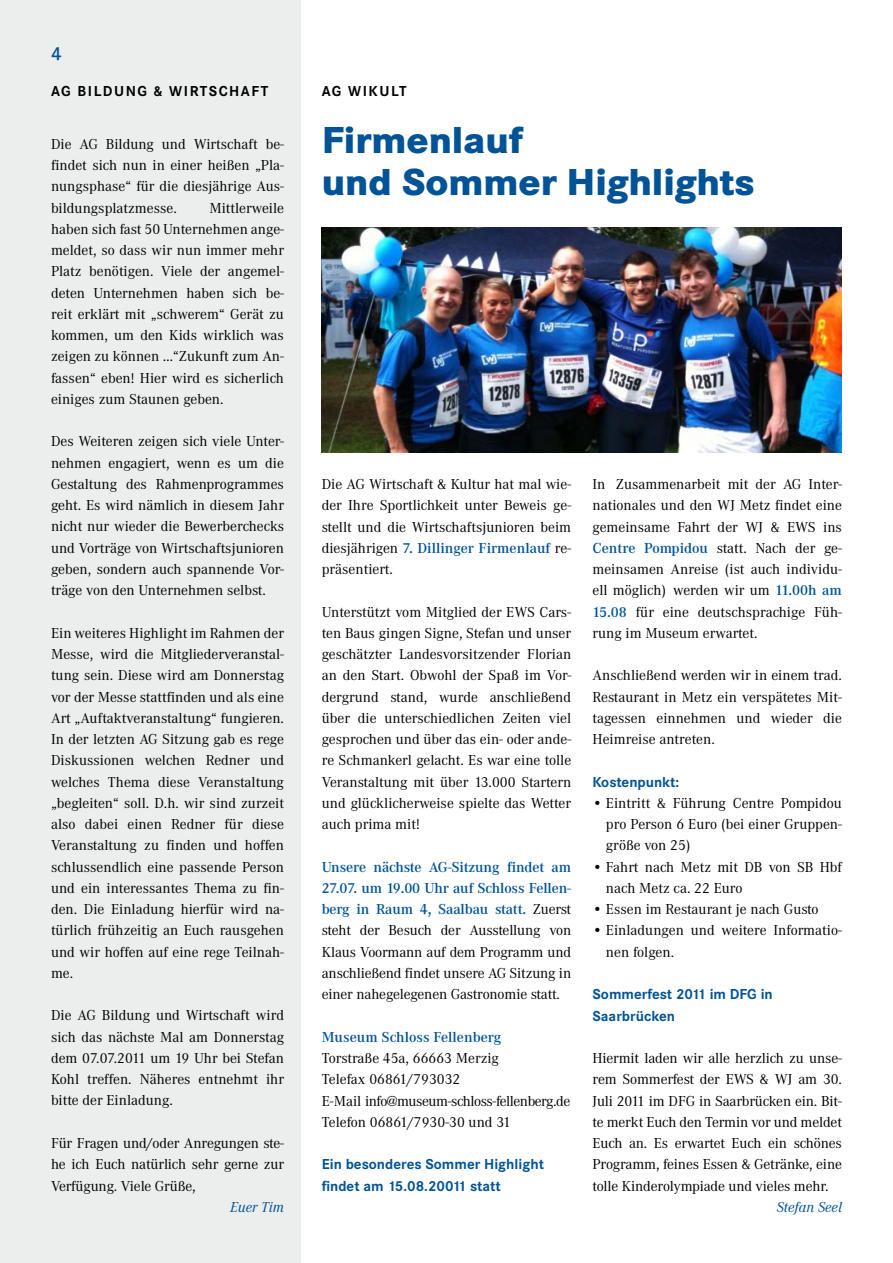
<style>
.page{position:relative;width:893px;height:1263px;background:#fff}
.page>*{position:absolute;margin:0;border:0;box-sizing:border-box;transform-origin:0 0}
.t1{font:800 39px/42px "Corporate S";color:#005397}
.t2{font:600 19.5px "Corporate S";color:#005397}
.t3{font:15px/21.3px "Corporate A";color:#000;text-align:justify}
.t4{font:700 15px/21.3px "Corporate S";color:#005397}
.t5{font:700 15px "Corporate S";letter-spacing:.1em;color:#000}
.t6{font:600 15px "Corporate A";color:#005397}
.t7{font:italic 15px "Corporate A";color:#005397}
.s1{font-weight:600;color:#005397}
</style>
<div class="page">
<div style="left:0;top:0;width:300px;height:1263px;background:#eceded"></div>
<img style="left:322px;top:228px;width:520px;height:224px">
<h2 class="t2" style="left:51px;top:42px;width:12px">4</h2>
<p class="t5" style="left:51px;top:82px;width:219px">AG Bildu ng &amp; Wirtschaft</p>
<p class="t3" style="left:51px;top:134px;width:235px">Die AG Bildung und Wirtschaft be&shy;findet sich nun in einer heißen „Pla&shy;nungsphase“ für die diesjährige Aus&shy;bildungsplatzmesse.</p>
<p class="t3" style="left:51px;top:197px;width:235px;text-indent:158px">Mittlerweile haben sich fast 50 Unternehmen ange&shy;meldet, so dass wir nun immer mehr Platz benötigen. Viele der angemel&shy;deten Unternehmen haben sich be&shy;reit erklärt mit „schwerem“ Gerät zu kommen, um den Kids wirklich was zeigen zu können …“Zukunft zum An&shy;fassen“ eben! Hier wird es sicherlich einiges zum Staunen geben.</p>
<p class="t3" style="left:51px;top:431px;width:235px">Des Weiteren zeigen sich viele Unter&shy;nehmen engagiert, wenn es um die Gestaltung des Rahmenprogrammes geht. Es wird nämlich in diesem Jahr nicht nur wieder die Bewerberchecks und Vorträge von Wirtschaftsjunioren geben, sondern auch spannende Vor&shy;träge von den Unternehmen selbst.</p>
<p class="t3" style="left:51px;top:622px;width:235px">Ein weiteres Highlight im Rahmen der Messe, wird die Mitgliederveranstal&shy;tung sein. Diese wird am Donnerstag vor der Messe stattfinden und als eine Art „Auftaktveranstaltung“ fungieren.<br>In der letzten AG Sitzung gab es rege Diskussionen welchen Redner und welches Thema diese Veranstaltung „begleiten“ soll. D.h. wir sind zurzeit also dabei einen Redner für diese Veranstaltung zu finden und hoffen schlussendlich eine passende Person und ein interessantes Thema zu fin&shy;den. Die Einladung hierfür wird na&shy;türlich frühzeitig an Euch rausgehen und wir hoffen auf eine rege Teilnah&shy;me.</p>
<p class="t3" style="left:51px;top:1005px;width:235px">Die AG Bildung und Wirtschaft wird sich das nächste Mal am Donnerstag dem 07.07.2011 um 19 Uhr bei Stefan Kohl treffen. Näheres entnehmt ihr bitte der Einladung.</p>
<p class="t3" style="left:51px;top:1133px;width:235px">Für Fragen und/oder Anregungen ste&shy;he ich Euch natürlich sehr gerne zur Verfügung. Viele Grüße,</p>
<p class="t7" style="left:230px;top:1198px;width:55px">Euer Tim</p>
<p class="t5" style="left:322px;top:82px;width:78px">AG WI KULT</p>
<h1 class="t1" style="left:322px;top:119px;width:434px">Firmenlauf<br>und Sommer Highlights</h1>
<p class="t3" style="left:322px;top:474px;width:251px">Die AG Wirtschaft &amp; Kultur hat mal wie&shy;der Ihre Sportlichkeit unter Beweis ge&shy;stellt und die Wirtschaftsjunioren beim diesjährigen <span class="s1">7. Dillinger Firmenlauf</span> re&shy;präsentiert.</p>
<p class="t3" style="left:322px;top:601px;width:251px">Unterstützt vom Mitglied der EWS Cars&shy;ten Baus gingen Signe, Stefan und unser geschätzter Landesvorsitzender Florian an den Start. Obwohl der Spaß im Vor&shy;dergrund stand, wurde anschließend über die unterschiedlichen Zeiten viel gesprochen und über das ein- oder ande&shy;re Schmankerl gelacht. Es war eine tolle Veranstaltung mit über 13.000 Startern und glücklicherweise spielte das Wetter auch prima mit!</p>
<p class="t3" style="left:322px;top:856px;width:251px"><span class="s1">Unsere nächste AG-Sitzung findet am 27.07. um 19.00 Uhr auf Schloss Fellen&shy;berg in Raum 4, Saalbau statt.</span> Zuerst steht der Besuch der Ausstellung von Klaus Voormann auf dem Programm und anschließend findet unsere AG Sitzung in einer nahegelegenen Gastronomie statt.</p>
<p class="t6" style="left:322px;top:1028px;width:181px">Museum Schloss Fellenberg</p>
<p class="t3" style="left:322px;top:1048px;width:250px;text-align:left">Torstraße 45a, 66663 Merzig<br>Telefax 06861/793032<br>E-Mail info@museum-schloss-fellenberg.de<br>Telefon 06861/7930-30 und 31</p>
<p class="t4" style="left:322px;top:1154px;width:224px">Ein besonderes Sommer H ighlight findet am 15.08.20011 statt</p>
<p class="t3" style="left:592px;top:474px;width:251px">In Zusammenarbeit mit der AG Inter&shy;nationales und den WJ Metz findet eine gemeinsame Fahrt der WJ &amp; EWS ins <span class="s1">Centre Pompidou</span> statt. Nach der ge&shy;meinsamen Anreise (ist auch individu&shy;ell möglich) werden wir um <span class="s1">11.00h am 15.08</span> für eine deutschsprachige Füh&shy;rung im Museum erwartet.</p>
<p class="t3" style="left:592px;top:665px;width:251px">Anschließend werden wir in einem trad.<br>Restaurant in Metz ein verspätetes Mit&shy;tagessen einnehmen und wieder die Heimreise antreten.</p>
<p class="t4" style="left:592px;top:771px;width:88px">Kostenpunkt:</p>
<p class="t3" style="left:606px;top:793px;width:237px;text-indent:-14px">• Eintritt &amp; Führung Centre Pompidou pro Person 6 Euro (bei einer Gruppen&shy;größe von 25)</p>
<p class="t3" style="left:606px;top:856px;width:237px;text-indent:-14px">• Fahrt nach Metz mit DB von SB Hbf nach Metz ca. 22 Euro</p>
<p class="t3" style="left:592px;top:899px;width:228px">• Essen im Restaurant je nach Gusto</p>
<p class="t3" style="left:606px;top:920px;width:237px;text-indent:-14px">• Einladungen und weitere Informatio&shy;nen folgen.</p>
<p class="t4" style="left:592px;top:984px;width:182px">Sommerfest 2011 im DFG in<br>Saarbrücken</p>
<p class="t3" style="left:592px;top:1048px;width:251px">Hiermit laden wir alle herzlich zu unse&shy;rem Sommerfest der EWS &amp; WJ am 30.<br>Juli 2011 im DFG in Saarbrücken ein. Bit&shy;te merkt Euch den Termin vor und meldet Euch an. Es erwartet Euch ein schönes Programm, feines Essen &amp; Getränke, eine tolle Kinderolympiade und vieles mehr.</p>
<p class="t7" style="left:777px;top:1198px;width:67px">Stefan Seel</p>
</div>
